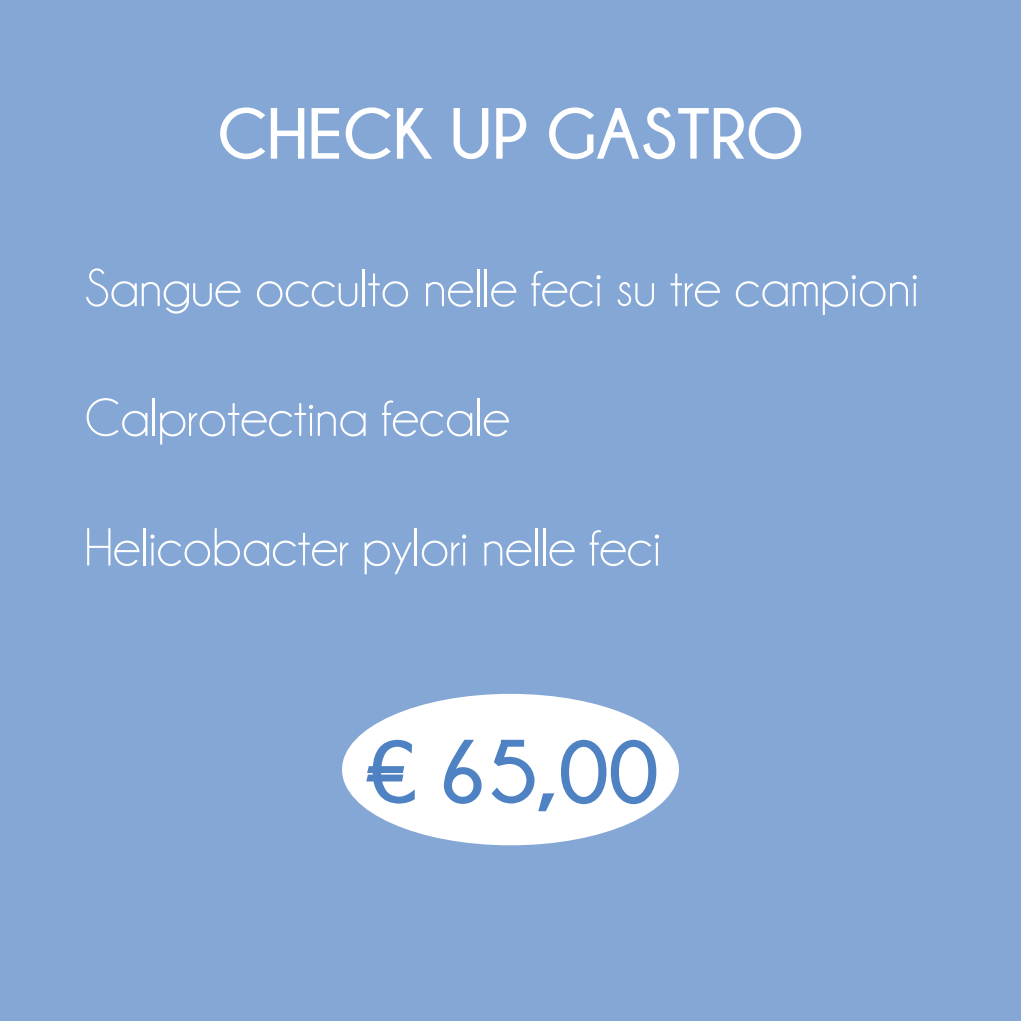
<style>
.page{position:relative;width:1021px;height:1021px;background:#fff}
.page>*{position:absolute;margin:0;border:0;box-sizing:border-box;transform-origin:0 0}
.t1{font:700 90px "Champagne&Limousines";color:#4f82c3}
.t2{font:700 72px "Champagne&Limousines";color:#fff}
.t3{font:54px "Champagne&Limousines";color:#fff}
</style>
<div class="page">
<div style="left:0;top:0;width:1020px;height:1020px;background:#84a7d5"></div>
<div style="left:343px;top:695px;width:334px;height:148px;background:#fff;border-radius:50%"></div>
<p class="t2" style="left:217px;top:94px;width:587px">CHECK UP GASTRO</p>
<p class="t3" style="left:85px;top:261px;width:835px">Sangue occulto nelle feci su tre campioni</p>
<p class="t3" style="left:85px;top:390px;width:427px">Calprotectina fecale</p>
<p class="t3" style="left:85px;top:520px;width:578px">Helicobacter pylori nelle feci</p>
<p class="t1" style="left:366px;top:722px;width:293px">€ 65,00</p>
</div>
